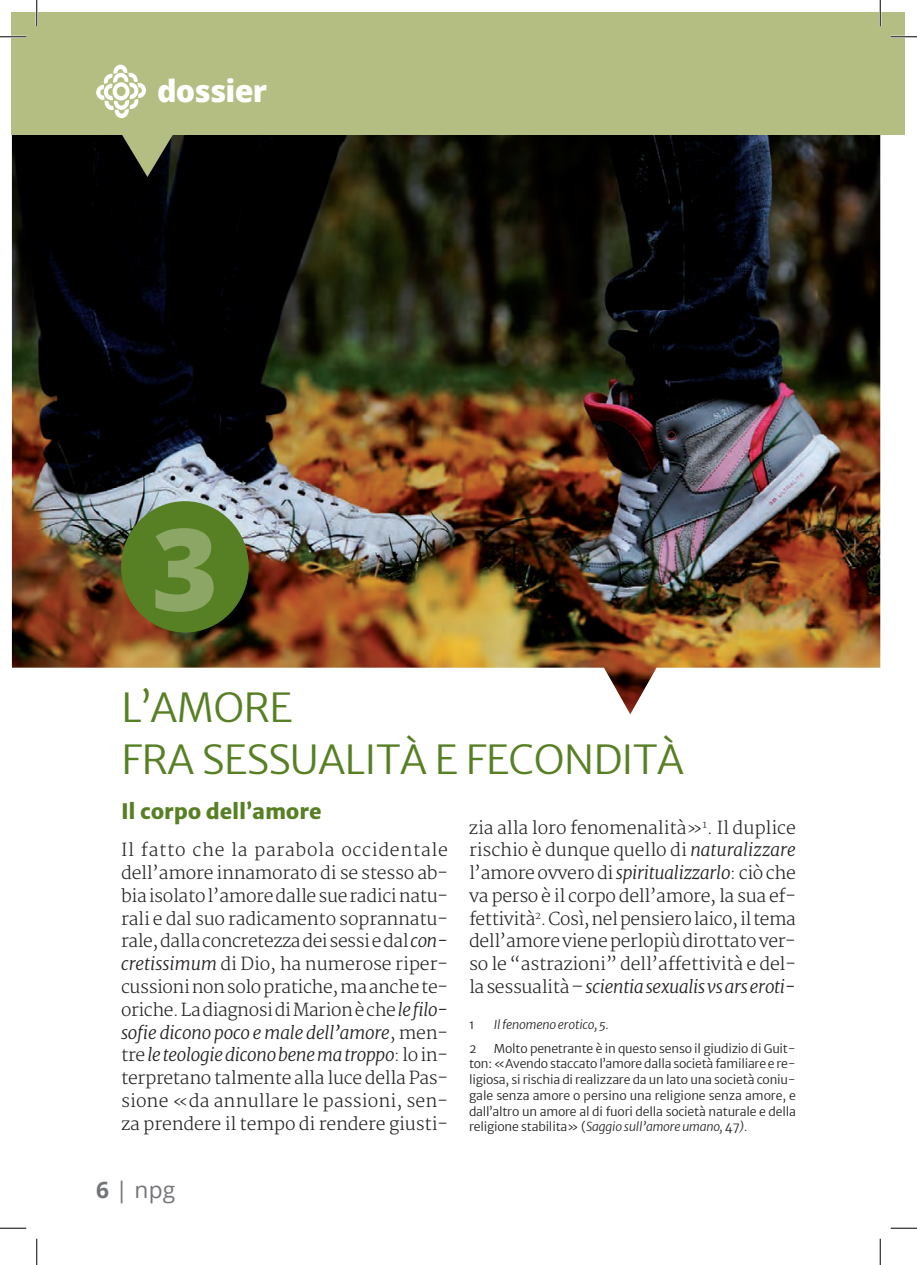
<style>
.page{position:relative;width:917px;height:1265px;background:#fff}
.page>*{position:absolute;margin:0;border:0;box-sizing:border-box;transform-origin:0 0}
.t1{font:800 113.92px "Open Sans";color:#8ca665}
.t2{font:300 40.25px/52.5px "Merriweather Sans";letter-spacing:-.025em;color:#577f23}
.t3{font:800 30.45px "Open Sans";letter-spacing:-.025em;color:#fff}
.t4{font:22.75px "Open Sans";color:#727477}
.t5{font:800 21px "Merriweather Sans";letter-spacing:-.01em;color:#577f23}
.t6{font:300 17.5px/22.8px "Merriweather";letter-spacing:-.01em;color:#231f20;text-align:justify}
.t7{font:300 12.25px/15.8px "Merriweather Sans";letter-spacing:-.015em;color:#231f20;text-align:justify}
.t8{font:italic 300 12.25px "Merriweather Sans";letter-spacing:-.01em;color:#231f20}
.s1{font-style:italic}
.s2{font-weight:700}
</style>
<div class="page">
<img style="left:12px;top:134px;width:868px;height:580px">
<div style="left:12px;top:12px;width:893px;height:122px;background:#b4be83"></div>
<svg style="left:96px;top:64px;width:50px;height:54px"></svg>
<svg style="left:121px;top:134px;width:53px;height:43px;background:#5a6044"></svg>
<div style="left:121px;top:501px;width:128px;height:131px;background:#577f23;border-radius:50%"></div>
<hr style="left:0;top:36px;width:26px;height:2px;background:#fff">
<hr style="left:891px;top:36px;width:26px;height:2px;background:#fff">
<hr style="left:36px;top:0;width:2px;height:26px;background:#fff">
<hr style="left:879px;top:0;width:2px;height:26px;background:#fff">
<svg style="left:0;top:36px;width:26px;height:1px"></svg>
<svg style="left:891px;top:36px;width:26px;height:1px"></svg>
<svg style="left:0;top:1227px;width:26px;height:1px"></svg>
<svg style="left:891px;top:1227px;width:26px;height:1px"></svg>
<svg style="left:36px;top:0;width:1px;height:26px"></svg>
<svg style="left:36px;top:1238px;width:1px;height:26px"></svg>
<svg style="left:880px;top:0;width:1px;height:26px"></svg>
<svg style="left:880px;top:1238px;width:1px;height:26px"></svg>
<h3 class="t3" style="left:157px;top:68px;width:111px">dossier</h3>
<h1 class="t1" style="left:152px;top:482px;width:68px">3</h1>
<h2 class="t2" style="left:121px;top:681px;width:565px">L’amore<br>fra sessuali tà e fecondità</h2>
<p class="t5" style="left:121px;top:798px;width:202px">Il corpo dell’amore</p>
<p class="t6" style="left:121px;top:839px;width:328px">Il fatto che la parabola occidentale dell’amore innamorato di se stesso ab&shy;bia isolato l’amore dalle sue radici natu&shy;rali e dal suo radicamento soprannatu&shy;rale, dalla concretezza dei sessi e dal <span class="s1">con&shy;cretissimum</span> di Dio, ha numerose riper&shy;cussioni non solo pratiche, ma anche te&shy;oriche. La diagnosi di Marion è che <span class="s1">le filo&shy;sofie dicono poco e male dell’amore</span>, men&shy;tre <span class="s1">le teologie dicono bene ma troppo</span>: lo in&shy;terpretano talmente alla luce della Pas&shy;sione «da annullare le passioni, sen&shy;za prendere il tempo di rendere giusti-</p>
<h3 class="t4" style="left:96px;top:1173px;width:81px"><span class="s2">6</span> | npg</h3>
<p class="t6" style="left:469px;top:816px;width:328px">zia alla loro fenomenalità»<sup>1</sup>. Il duplice rischio è dunque quello di <span class="s1">naturalizzare </span>l’amore ovvero di <span class="s1">spiritualizzarlo</span>: ciò che va perso è il corpo dell’amore, la sua ef&shy;fettività<sup>2</sup>. Così, nel pensiero laico, il tema dell’amore viene perlopiù dirottato ver&shy;so le “astrazioni” dell’affettività e del&shy;la sessualità – <span class="s1">scientia sexualis vs ars eroti-</span></p>
<p class="t7" style="left:469px;top:1016px;width:7px">1</p>
<p class="t8" style="left:494px;top:1016px;width:116px">Il fenomeno erotico, 5.</p>
<p class="t7" style="left:469px;top:1040px;width:9px">2</p>
<p class="t7" style="left:469px;top:1040px;width:328px;text-indent:25px">Molto penetrante è in questo senso il giudizio di Guit&shy;ton: «Avendo staccato l’amore dalla società familiare e re&shy;ligiosa, si rischia di realizzare da un lato una società coniu&shy;gale senza amore o persino una religione senza amore, e dall’altro un amore al di fuori della società naturale e della religione stabilita» (<span class="s1">Saggio sull’amore umano,</span> 47<span class="s1">).</span></p>
</div>
